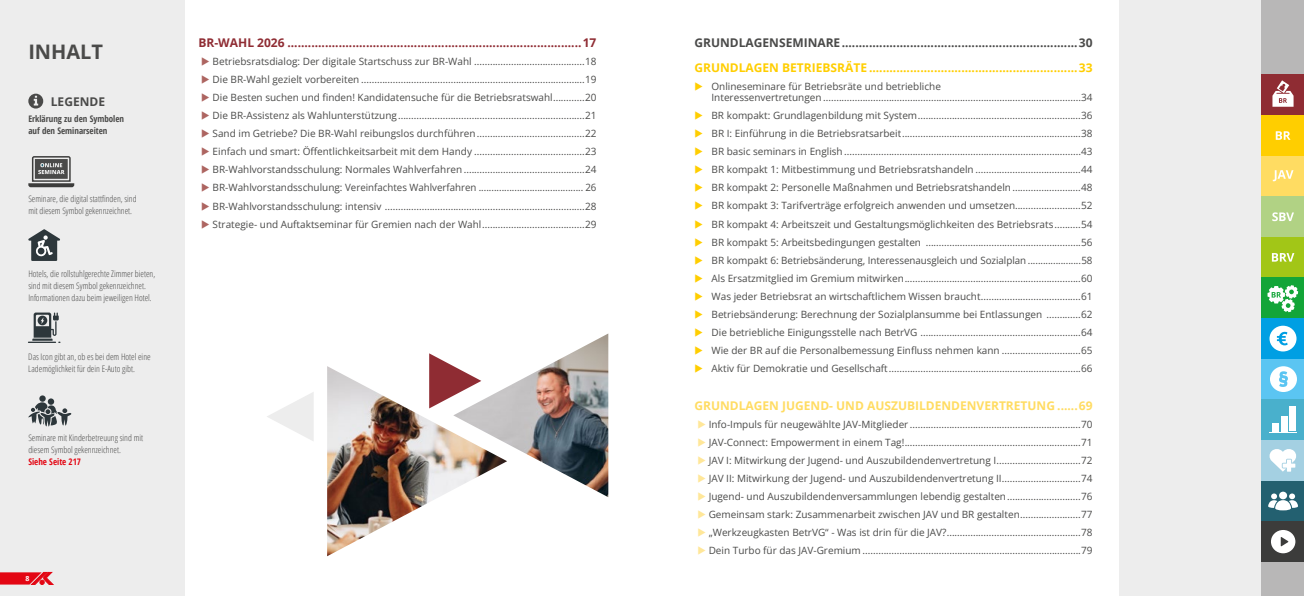
<style>
.page{position:relative;width:1304px;height:596px;background:#fff}
.page>*{position:absolute;margin:0;border:0;box-sizing:border-box;transform-origin:0 0}
.t1{font:700 20px "Open Sans";color:#4a4a49}
.t2{font:700 12px "Open Sans";color:#8f2c33}
.t3{font:700 12px "Open Sans";color:#4a4a49}
.t4{font:700 12px "Open Sans";color:#ffce00}
.t5{font:700 12px "Open Sans";color:#ffdc62}
.t6{font:10px/18.1px "Open Sans";color:#4a4a49;text-align:justify}
.t7{font:300 9px/12px "Open Sans Condensed";color:#4a4a49}
.t8{font:700 condensed 9px/12px "Open Sans";color:#4a4a49}
.t9{font:700 condensed 9px "Open Sans";color:#e30613}
.t10{font:700 7px "Open Sans";color:#fff}
</style>
<div class="page">
<div style="left:1120px;top:0;width:184px;height:595px;background:#ededed"></div>
<div style="left:0;top:0;width:184px;height:595px;background:#ededed"></div>
<svg style="left:28px;top:229px;width:32px;height:32px"></svg>
<svg style="left:39px;top:395px;width:7px;height:6px"></svg>
<svg style="left:28px;top:398px;width:44px;height:28px"></svg>
<svg style="left:28px;top:94px;width:15px;height:14px"></svg>
<svg style="left:28px;top:156px;width:46px;height:31px"></svg>
<div style="left:1261px;top:0;width:43px;height:595px;background:#b8b7b7"></div>
<div style="left:1261px;top:115px;width:43px;height:41px;background:#ffce00"></div>
<div style="left:1261px;top:74px;width:43px;height:41px;background:#8f2c33"></div>
<div style="left:1261px;top:156px;width:43px;height:40px;background:#ffdc62"></div>
<div style="left:1261px;top:196px;width:43px;height:41px;background:#b1d284"></div>
<div style="left:1261px;top:237px;width:43px;height:40px;background:#a2c617"></div>
<div style="left:1261px;top:277px;width:43px;height:41px;background:#13a538"></div>
<div style="left:1261px;top:358px;width:43px;height:41px;background:#5bc5f2"></div>
<div style="left:1261px;top:318px;width:43px;height:40px;background:#009fe3"></div>
<div style="left:1261px;top:399px;width:43px;height:41px;background:#49b0cc"></div>
<div style="left:1261px;top:439px;width:43px;height:41px;background:#a4d0e2"></div>
<div style="left:1261px;top:480px;width:43px;height:41px;background:#236070"></div>
<div style="left:1261px;top:521px;width:43px;height:40px;background:#3c3c3b"></div>
<svg style="left:1276px;top:131px;width:14px;height:9px"></svg>
<svg style="left:1272px;top:253px;width:22px;height:8px"></svg>
<svg style="left:1273px;top:170px;width:20px;height:11px"></svg>
<svg style="left:1272px;top:212px;width:22px;height:9px"></svg>
<svg style="left:1269px;top:325px;width:27px;height:26px"></svg>
<svg style="left:1270px;top:366px;width:27px;height:26px"></svg>
<svg style="left:1268px;top:493px;width:30px;height:17px"></svg>
<svg style="left:1269px;top:449px;width:27px;height:22px"></svg>
<div style="left:1289px;top:406px;width:7px;height:25px;background:#fff"></div>
<div style="left:1281px;top:415px;width:6px;height:16px;background:#fff"></div>
<div style="left:1272px;top:423px;width:7px;height:8px;background:#fff"></div>
<svg style="left:1269px;top:432px;width:28px;height:1px"></svg>
<svg style="left:1271px;top:530px;width:24px;height:23px"></svg>
<svg style="left:1267px;top:285px;width:31px;height:27px"></svg>
<svg style="left:1272px;top:80px;width:22px;height:27px"></svg>
<hr style="left:28px;top:341px;width:28px;height:2px;background:#2d373b">
<svg style="left:32px;top:312px;width:28px;height:31px"></svg>
<img style="left:327px;top:366px;width:126px;height:190px">
<svg style="left:429px;top:353px;width:24px;height:55px"></svg>
<svg style="left:267px;top:392px;width:47px;height:49px"></svg>
<img style="left:453px;top:333px;width:155px;height:164px">
<svg style="left:0;top:572px;width:53px;height:12px"></svg>
<h1 class="t1" style="left:28px;top:38px;width:76px">INHALT</h1>
<p class="t3" style="left:51px;top:93px;width:56px">LEGENDE</p>
<p class="t8" style="left:28px;top:113px;width:97px">Erklärung zu den Symbolen auf den Seminarseiten</p>
<p class="t7" style="left:28px;top:193px;width:110px">Seminare, die digital stattfinden, sind mit diesem Symbol gekennzeichnet.</p>
<p class="t7" style="left:28px;top:267px;width:128px">Hotels, die rollstuhlgerechte Zimmer bieten, sind mit diesem Symbol gekennzeichnet.<br>Informationen dazu beim jeweiligen Hotel.</p>
<p class="t7" style="left:28px;top:350px;width:124px">Das Icon gibt an, ob es bei dem Hotel eine<br>Lademöglichkeit für dein E-Auto gibt.</p>
<p class="t7" style="left:28px;top:431px;width:116px">Seminare mit Kinderbetreuung sind mit diesem Symbol gekennzeichnet.</p>
<p class="t9" style="left:28px;top:455px;width:54px">Siehe Seite 217</p>
<p class="t10" style="left:25px;top:573px;width:5px">8</p>
<p class="t2" style="left:198px;top:34px;width:400px">BR-WAHL 2026 ......................................................................................17</p>
<p class="t6" style="left:213px;top:52px;width:385px">Betriebsratsdialog: Der digitale Startschuss zur BR-Wahl ..........................................18<br>Die BR-Wahl gezielt vorbereiten .....................................................................................19<br>Die Besten suchen und finden! Kandidatensuche für die Betriebsratswahl............20<br>Die BR-Assistenz als Wahlunterstützung.......................................................................21<br>Sand im Getriebe? Die BR-Wahl reibungslos durchführen.........................................22<br>Einfach und smart: Öffentlichkeitsarbeit mit dem Handy ..........................................23<br>BR-Wahlvorstandsschulung: Normales Wahlverfahren ..............................................24<br>BR-Wahlvorstandsschulung: Vereinfachtes Wahlverfahren ......................................... 26<br>BR-Wahlvorstandsschulung: intensiv ............................................................................28<br>Strategie- und Auftaktseminar für Gremien nach der Wahl.......................................29</p>
<p class="t3" style="left:694px;top:34px;width:400px">GRUNDLAGENSEMINARE.....................................................................30</p>
<p class="t4" style="left:694px;top:59px;width:400px">GRUNDLAGEN BETRIEBSRÄTE .............................................................33</p>
<p class="t6" style="left:712px;top:80px;width:382px;line-height:11px">Onlineseminare für Betriebsräte und betriebliche<br>Interessenvertretungen ..................................................................................................34</p>
<p class="t6" style="left:712px;top:106px;width:383px">BR kompakt: Grundlagenbildung mit System..............................................................36<br>BR I: Einführung in die Betriebsratsarbeit....................................................................38<br>BR basic seminars in English..........................................................................................43<br>BR kompakt 1: Mitbestimmung und Betriebsratshandeln ........................................44<br>BR kompakt 2: Personelle Maßnahmen und Betriebsratshandeln..........................48<br>BR kompakt 3: Tarifverträge erfolgreich anwenden und umsetzen.........................52<br>BR kompakt 4: Arbeitszeit und Gestaltungsmöglichkeiten des Betriebsrats..........54<br>BR kompakt 5: Arbeitsbedingungen gestalten ...........................................................56<br>BR kompakt 6: Betriebsänderung, Interessenausgleich und Sozialplan .....................58<br>Als Ersatzmitglied im Gremium mitwirken...................................................................60<br>Was jeder Betriebsrat an wirtschaftlichem Wissen braucht......................................61<br>Betriebsänderung: Berechnung der Sozialplansumme bei Entlassungen .............62<br>Die betriebliche Einigungsstelle nach BetrVG .............................................................64<br>Wie der BR auf die Personalbemessung Einfluss nehmen kann ..............................65<br>Aktiv für Demokratie und Gesellschaft.........................................................................66</p>
<p class="t5" style="left:694px;top:396px;width:400px">GRUNDLAGEN JUGEND- UND AUSZUBILDENDENVERTRETUNG ......69</p>
<p class="t6" style="left:709px;top:414px;width:385px">Info-Impuls für neugewählte JAV-Mitglieder .................................................................70<br>JAV-Connect: Empowerment in einem Tag!...................................................................71<br>JAV I: Mitwirkung der Jugend- und Auszubildendenvertretung I................................72<br>JAV II: Mitwirkung der Jugend- und Auszubildendenvertretung II..............................74<br>Jugend- und Auszubildendenversammlungen lebendig gestalten............................76<br>Gemeinsam stark: Zusammenarbeit zwischen JAV und BR gestalten.......................77 „Werkzeugkasten BetrVG“ - Was ist drin für die JAV?...................................................78<br>Dein Turbo für das JAV-Gremium ...................................................................................79</p>
</div>
